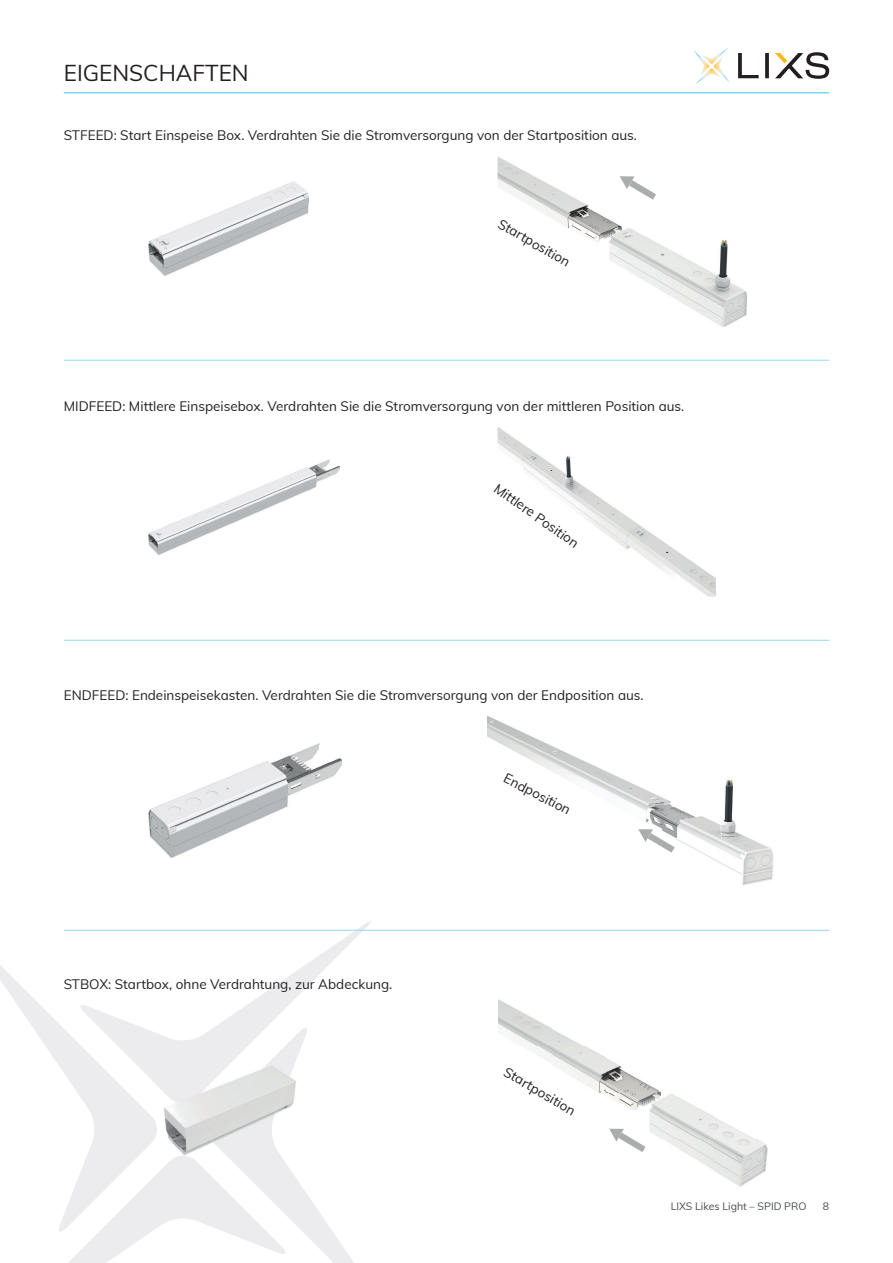
<style>
.page{position:relative;width:893px;height:1263px;background:#fff}
.page>*{position:absolute;margin:0;border:0;box-sizing:border-box;transform-origin:0 0}
.t1{font:22.5px "Muli";color:#231f20}
.t2{font:13.5px "Muli";color:#231f20}
.t3{font:10.5px "Muli";color:#484c4d}
</style>
<div class="page">
<svg style="left:693px;top:48px;width:37px;height:36px"></svg>
<svg style="left:738px;top:53px;width:31px;height:25px"></svg>
<svg style="left:775px;top:52px;width:54px;height:27px"></svg>
<hr style="left:64px;top:92px;width:765px;height:1px;background:#7cd3f6">
<svg style="left:0;top:921px;width:394px;height:342px"></svg>
<hr style="left:64px;top:360px;width:765px;height:1px;background:#93d9f7">
<hr style="left:64px;top:640px;width:765px;height:1px;background:#93d9f7">
<hr style="left:64px;top:930px;width:765px;height:1px;background:#93d9f7">
<img style="left:149px;top:744px;width:192px;height:113px">
<img style="left:149px;top:181px;width:160px;height:94px">
<img style="left:149px;top:460px;width:191px;height:95px">
<img style="left:499px;top:1000px;width:268px;height:186px">
<img style="left:487px;top:716px;width:287px;height:169px">
<img style="left:497px;top:157px;width:250px;height:170px">
<svg style="left:620px;top:176px;width:36px;height:24px"></svg>
<svg style="left:638px;top:829px;width:37px;height:23px"></svg>
<svg style="left:609px;top:1129px;width:37px;height:23px"></svg>
<img style="left:497px;top:427px;width:219px;height:170px">
<img style="left:295px;top:1063px;width:7px;height:94px">
<img style="left:157px;top:1063px;width:138px;height:94px">
<h1 class="t1" style="left:64px;top:56px;width:186px">EIGENSCHAFTEN</h1>
<p class="t2" style="left:64px;top:125px;width:575px">STFEED: Start Einspeise Box. Verdrahten Sie die Stromversorgung von der Startposition aus.</p>
<p class="t2" style="left:504px;top:214px;width:82px;rotate:30deg">Startposition</p>
<p class="t2" style="left:64px;top:396px;width:622px">MIDFEED: Mittlere Einspeisebox. Verdrahten Sie die Stromversorgung von der mittleren Position aus.</p>
<p class="t2" style="left:501px;top:479px;width:102px;rotate:35deg">Mittlere Position</p>
<p class="t2" style="left:64px;top:686px;width:581px">ENDFEED: Endeinspeisekasten. Verdrahten Sie die Stromversorgung von der Endposition aus.</p>
<p class="t2" style="left:64px;top:974px;width:330px">STBOX: Startbox, ohne Verdrahtung, zur Abdeckung.</p>
<p class="t2" style="left:509px;top:768px;width:75px;rotate:27deg">Endposition</p>
<p class="t2" style="left:510px;top:1062px;width:82px;rotate:30deg">Startposition</p>
<p class="t3" style="left:671px;top:1198px;width:137px">LIXS Likes Light – SPID PRO</p>
<p class="t3" style="left:823px;top:1198px;width:8px">8</p>
</div>
